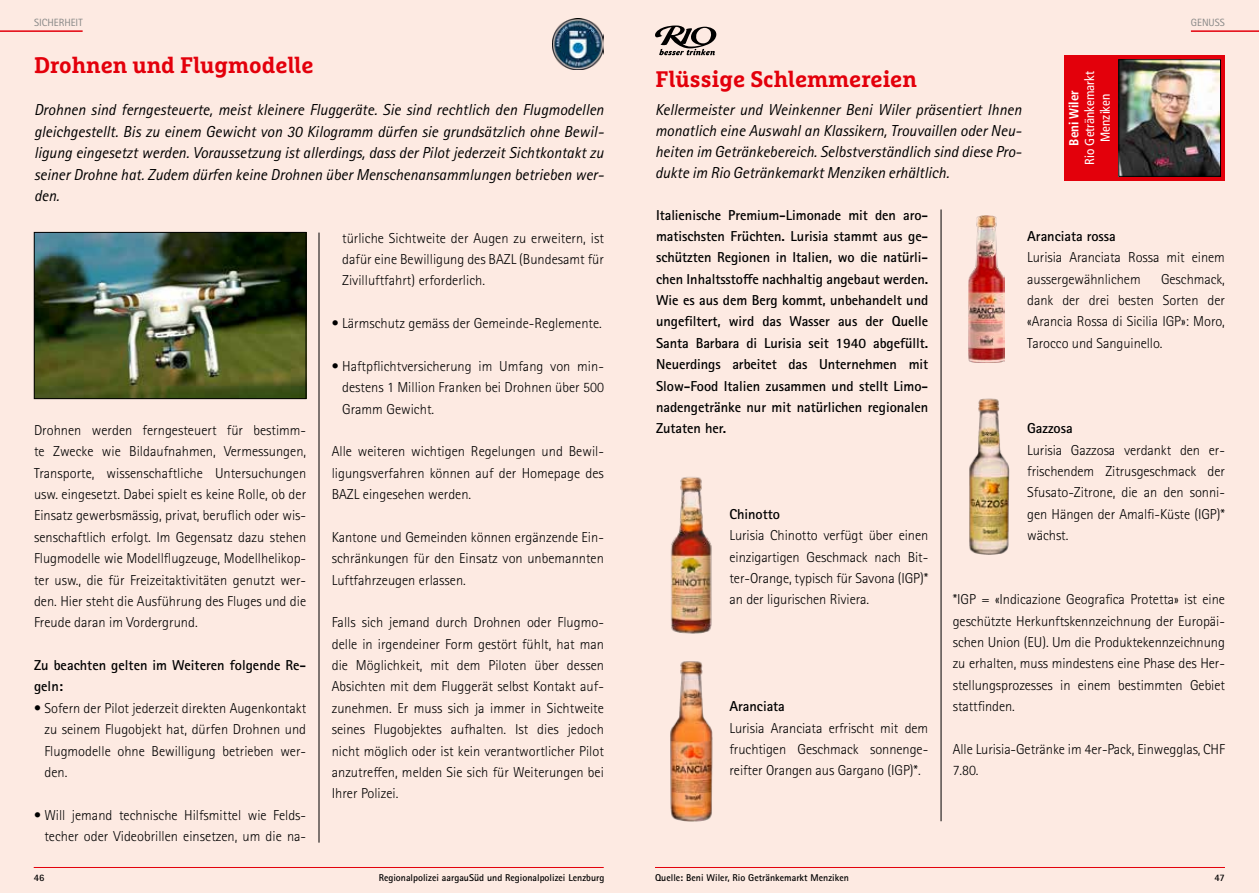
<style>
.page{position:relative;width:1259px;height:893px;background:#fff}
.page>*{position:absolute;margin:0;border:0;box-sizing:border-box;transform-origin:0 0}
.t1{font:700 22.5px "Marselis Slab Pro";color:#e3000b}
.t2{font:italic 15.9px/21.3px "Rotis Sans Serif Std";color:#000;text-align:justify}
.t3{font:300 14.4px/21.3px "Rotis Sans Serif Std";color:#000;text-align:justify}
.t4{font:700 14.4px/21.3px "Rotis Sans Serif Std";letter-spacing:-.005em;color:#000;text-align:justify}
.t5{font:condensed 13.05px/15.8px "Frutiger LT Std";color:#fff;text-align:center}
.t6{font:700 condensed 13.05px "Frutiger LT Std";color:#fff}
.t7{font:10.5px "Rotis Sans Serif Std";color:#868786}
.t8{font:700 9.9px "Rotis Sans Serif Std";color:#000}
</style>
<div class="page">
<div style="left:0;top:0;width:629px;height:893px;background:#fdeae2"></div>
<hr style="left:0;top:30px;width:83px;height:2px;background:#e3000b">
<hr style="left:34px;top:867px;width:570px;height:1px;background:#e3000b">
<img style="left:552px;top:18px;width:51px;height:52px">
<div style="left:629px;top:0;width:630px;height:893px;background:#fdeae2"></div>
<svg style="left:655px;top:26px;width:62px;height:29px"></svg>
<hr style="left:940px;top:209px;width:1px;height:612px;background:#000">
<div style="left:1064px;top:55px;width:161px;height:126px;background:#e3000b"></div>
<img style="left:1120px;top:62px;width:98px;height:113px">
<div style="left:1118px;top:60px;width:102px;height:117px;border:1px solid #000"></div>
<img style="left:671px;top:477px;width:41px;height:157px">
<img style="left:670px;top:661px;width:43px;height:161px">
<img style="left:968px;top:216px;width:36px;height:147px">
<img style="left:969px;top:398px;width:41px;height:157px">
<hr style="left:1191px;top:30px;width:68px;height:2px;background:#e3000b">
<hr style="left:655px;top:867px;width:570px;height:1px;background:#e3000b">
<hr style="left:319px;top:233px;width:1px;height:610px;background:#000">
<img style="left:36px;top:234px;width:268px;height:163px">
<div style="left:34px;top:232px;width:272px;height:167px;border:1px solid #000"></div>
<p class="t7" style="left:34px;top:16px;width:50px">SICHERHEIT</p>
<h1 class="t1" style="left:34px;top:51px;width:281px">Drohnen und Flugmodelle</h1>
<p class="t2" style="left:34px;top:99px;width:571px">Drohnen sind ferngesteuerte, meist kleinere Fluggeräte. Sie sind rechtlich den Flugmodellen gleichgestellt. Bis zu einem Gewicht von 30 Kilogramm dürfen sie grundsätzlich ohne Bewil&shy;ligung eingesetzt werden. Voraussetzung ist allerdings, dass der Pilot jederzeit Sichtkontakt zu seiner Drohne hat. Zudem dürfen keine Drohnen über Menschenansammlungen betrieben wer&shy;den.</p>
<p class="t3" style="left:34px;top:420px;width:274px">Drohnen werden ferngesteuert für bestimm&shy;te Zwecke wie Bildaufnahmen, Vermessungen, Transporte, wissenschaftliche Untersuchungen usw. eingesetzt. Dabei spielt es keine Rolle, ob der Einsatz gewerbsmässig, privat, beruflich oder wis&shy;senschaftlich erfolgt. Im Gegensatz dazu stehen Flugmodelle wie Modellflugzeuge, Modellhelikop&shy;ter usw., die für Freizeitaktivitäten genutzt wer&shy;den. Hier steht die Ausführung des Fluges und die Freude daran im Vordergrund.</p>
<p class="t4" style="left:34px;top:654px;width:274px">Zu beachten gelten im Weiteren folgende Re&shy;geln:</p>
<p class="t3" style="left:44px;top:697px;width:263px;text-indent:-10px">• Sofern der Pilot jederzeit direkten Augenkontakt zu seinem Flugobjekt hat, dürfen Drohnen und Flugmodelle ohne Bewilligung betrieben wer&shy;den.</p>
<p class="t3" style="left:34px;top:804px;width:274px;text-align:right">• Will jemand technische Hilfsmittel wie Felds&shy;techer oder Videobrillen einsetzen, um die na-</p>
<p class="t3" style="left:342px;top:227px;width:263px">türliche Sichtweite der Augen zu erweitern, ist dafür eine Bewilligung des BAZL (Bundesamt für Zivilluftfahrt) erforderlich.</p>
<p class="t3" style="left:332px;top:313px;width:272px">• Lärmschutz gemäss der Gemeinde-Reglemente.</p>
<p class="t3" style="left:342px;top:356px;width:263px;text-indent:-10px">• Haftpflichtversicherung im Umfang von min&shy;destens 1 Million Franken bei Drohnen über 500<br>Gramm Gewicht.</p>
<p class="t3" style="left:332px;top:441px;width:274px">Alle weiteren wichtigen Regelungen und Bewil&shy;ligungsverfahren können auf der Homepage des BAZL eingesehen werden.</p>
<p class="t3" style="left:332px;top:527px;width:274px">Kantone und Gemeinden können ergänzende Ein&shy;schränkungen für den Einsatz von unbemannten Luftfahrzeugen erlassen.</p>
<p class="t3" style="left:332px;top:612px;width:274px">Falls sich jemand durch Drohnen oder Flugmo&shy;delle in irgendeiner Form gestört fühlt, hat man die Möglichkeit, mit dem Piloten über dessen Absichten mit dem Fluggerät selbst Kontakt auf&shy;zunehmen. Er muss sich ja immer in Sichtweite seines Flugobjektes aufhalten. Ist dies jedoch nicht möglich oder ist kein verantwortlicher Pilot anzutreffen, melden Sie sich für Weiterungen bei Ihrer Polizei.</p>
<h1 class="t1" style="left:655px;top:65px;width:263px">Flüssige Schlemmereien</h1>
<p class="t2" style="left:655px;top:100px;width:368px">Kellermeister und Weinkenner Beni Wiler präsentiert Ihnen monatlich eine Auswahl an Klassikern, Trouvaillen oder Neu&shy;heiten im Getränkebereich. Selbstverständlich sind diese Pro&shy;dukte im Rio Getränkemarkt Menziken erhältlich.</p>
<p class="t5" style="left:1082px;top:165px;width:95px;rotate:-90deg">Rio Getränkemarkt<br>Menziken</p>
<p class="t6" style="left:1066px;top:146px;width:57px;rotate:-90deg">Beni Wiler</p>
<p class="t7" style="left:1191px;top:16px;width:36px">GENUSS</p>
<p class="t4" style="left:656px;top:204px;width:274px">Italienische Premium-Limonade mit den aro&shy;matischsten Früchten. Lurisia stammt aus ge&shy;schützten Regionen in Italien, wo die natürli&shy;chen Inhaltsstoffe nachhaltig angebaut werden.<br>Wie es aus dem Berg kommt, unbehandelt und ungefiltert, wird das Wasser aus der Quelle Santa Barbara di Lurisia seit 1940 abgefüllt.<br>Neuerdings arbeitet das Unternehmen mit Slow-Food Italien zusammen und stellt Limo&shy;nadengetränke nur mit natürlichen regionalen Zutaten her.</p>
<p class="t4" style="left:729px;top:503px;width:52px">Chinotto</p>
<p class="t3" style="left:729px;top:525px;width:200px">Lurisia Chinotto verfügt über einen einzigartigen Geschmack nach Bit&shy;ter-Orange, typisch für Savona (IGP)* an der ligurischen Riviera.</p>
<p class="t4" style="left:729px;top:696px;width:57px">Aranciata</p>
<p class="t3" style="left:729px;top:717px;width:200px">Lurisia Aranciata erfrischt mit dem fruchtigen Geschmack sonnenge&shy;reifter Orangen aus Gargano (IGP)*.</p>
<p class="t4" style="left:1027px;top:225px;width:90px">Aranciata rossa</p>
<p class="t3" style="left:1027px;top:247px;width:199px">Lurisia Aranciata Rossa mit einem aussergewähnlichem</p>
<p class="t3" style="left:1027px;top:268px;width:199px;text-indent:134px">Geschmack, dank der drei besten Sorten der «Arancia Rossa di Sicilia IGP»: Moro, Tarocco und Sanguinello.</p>
<p class="t4" style="left:1027px;top:418px;width:47px">Gazzosa</p>
<p class="t3" style="left:1027px;top:439px;width:199px">Lurisia Gazzosa verdankt den er&shy;frischendem Zitrusgeschmack der Sfusato-Zitrone, die an den sonni&shy;gen Hängen der Amalfi-Küste (IGP)* wächst.</p>
<p class="t3" style="left:952px;top:589px;width:274px">*IGP = «Indicazione Geografica Protetta» ist eine geschützte Herkunftskennzeichnung der Europäi&shy;schen Union (EU). Um die Produktekennzeichnung zu erhalten, muss mindestens eine Phase des Her&shy;stellungsprozesses in einem bestimmten Gebiet stattfinden.</p>
<p class="t3" style="left:952px;top:739px;width:274px">Alle Lurisia-Getränke im 4er-Pack, Einwegglas, CHF<br>7.80.</p>
<p class="t8" style="left:34px;top:871px;width:12px">46</p>
<p class="t8" style="left:379px;top:872px;width:227px">Regionalpolizei aargauSüd und Regionalpolizei Lenzburg</p>
<p class="t8" style="left:655px;top:871px;width:195px">Quelle: Beni Wiler, Rio Getränkemarkt Menziken</p>
<p class="t8" style="left:1214px;top:871px;width:12px">47</p>
</div>
